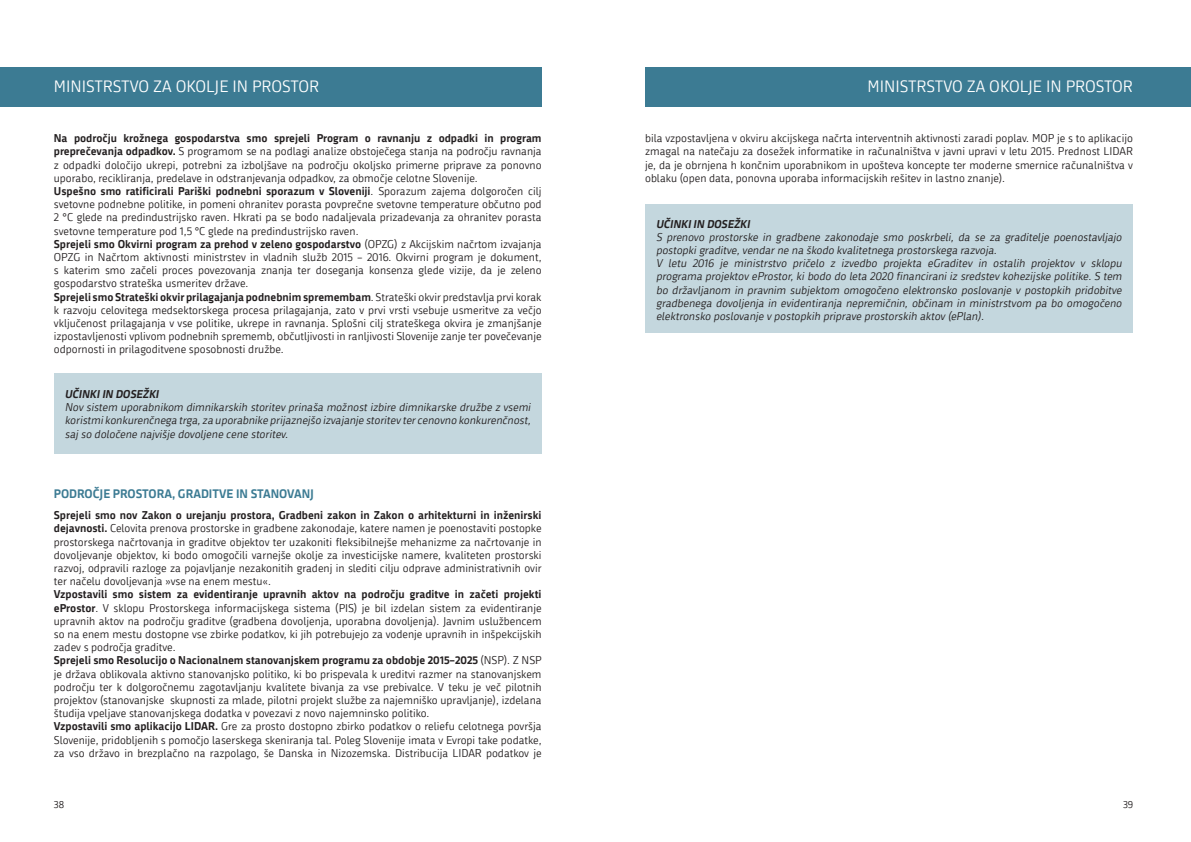
<style>
.page{position:relative;width:1191px;height:842px;background:#fff}
.page>*{position:absolute;margin:0;border:0;box-sizing:border-box;transform-origin:0 0}
.t1{font:16px "Republika";color:#fff}
.t2{font:700 12px "Republika";color:#3c7b93}
.t3{font:11px/13.2px "Republika";color:#231f20;text-align:justify}
.t4{font:italic 11px/13.2px "Republika";color:#231f20;text-align:justify}
.t5{font:italic 700 11px "Republika";color:#231f20}
.t6{font:10px "Republika";color:#231f20}
.s1{font-weight:700}
</style>
<div class="page">
<div style="left:0;top:67px;width:541px;height:40px;background:#3c7b93"></div>
<div style="left:645px;top:67px;width:546px;height:40px;background:#3c7b93"></div>
<div style="left:645px;top:204px;width:487px;height:129px;background:#c4d7de"></div>
<div style="left:54px;top:373px;width:487px;height:81px;background:#c4d7de"></div>
<p class="t1" style="left:54px;top:75px;width:267px">MINISTRSTVO ZA OKOLJE IN PROSTOR</p>
<p class="t1" style="left:867px;top:75px;width:267px">MINISTRSTVO ZA OKOLJE IN PROSTOR</p>
<p class="t3" style="left:54px;top:131px;width:489px"><span class="s1">Na področju krožnega gospodarstva smo sprejeli Program o ravnanju z odpadki in program preprečevanja odpadkov.</span> S programom se na podlagi analize obstoječega stanja na področju ravnanja z odpadki določijo ukrepi, potrebni za izboljšave na področju okoljsko primerne priprave za ponovno uporabo, recikliranja, predelave in odstranjevanja odpadkov, za območje celotne Slovenije.</p>
<p class="t3" style="left:54px;top:184px;width:489px"><span class="s1">Uspešno smo ratificirali Pariški podnebni sporazum v Sloveniji</span>. Sporazum zajema dolgoročen cilj svetovne podnebne politike, in pomeni ohranitev porasta povprečne svetovne temperature občutno pod 2 °C glede na predindustrijsko raven. Hkrati pa se bodo nadaljevala prizadevanja za ohranitev porasta svetovne temperature pod 1,5 °C glede na predindustrijsko raven.</p>
<p class="t3" style="left:54px;top:237px;width:489px"><span class="s1">Sprejeli smo Okvirni program za prehod v zeleno gospodarstvo</span> (OPZG) z Akcijskim načrtom izvajanja OPZG in Načrtom aktivnosti ministrstev in vladnih služb 2015 – 2016. Okvirni program je dokument, s katerim smo začeli proces povezovanja znanja ter doseganja konsenza glede vizije, da je zeleno gospodarstvo strateška usmeritev države.</p>
<p class="t3" style="left:54px;top:290px;width:489px"><span class="s1">Sprejeli smo Strateški okvir prilagajanja podnebnim spremembam</span>. Strateški okvir predstavlja prvi korak k razvoju celovitega medsektorskega procesa prilagajanja, zato v prvi vrsti vsebuje usmeritve za večjo vključenost prilagajanja v vse politike, ukrepe in ravnanja. Splošni cilj strateškega okvira je zmanjšanje izpostavljenosti vplivom podnebnih sprememb, občutljivosti in ranljivosti Slovenije zanje ter povečevanje odpornosti in prilagoditvene sposobnosti družbe.</p>
<p class="t5" style="left:65px;top:386px;width:98px">UČINKIIN DOSEŽKI</p>
<p class="t4" style="left:65px;top:400px;width:469px">Nov sistem uporabnikom dimnikarskih storitev prinaša možnost izbire dimnikarske družbe z vsemi koristmikonkurenčnega trga,za uporabnike prijaznejšo izvajanje storitev tercenovno konkurenčnost, saj so določene najvišje dovoljene cene storitev.</p>
<p class="t2" style="left:54px;top:485px;width:262px">PODROČJE PROSTORA, GRADITVE IN STANOVANJ</p>
<p class="t3" style="left:54px;top:508px;width:489px"><span class="s1">Sprejeli smo nov Zakon o urejanju prostora, Gradbeni zakon in Zakon o arhitekturni in inženirski dejavnosti.</span> Celovita prenova prostorske in gradbene zakonodaje, katere namen je poenostaviti postopke prostorskega načrtovanja in graditve objektov ter uzakoniti fleksibilnejše mehanizme za načrtovanje in dovoljevanje objektov, ki bodo omogočili varnejše okolje za investicijske namere, kvaliteten prostorski razvoj, odpravili razloge za pojavljanje nezakonitih gradenj in slediti cilju odprave administrativnih ovir ter načelu dovoljevanja »vse na enem mestu«.</p>
<p class="t3" style="left:54px;top:587px;width:489px"><span class="s1">Vzpostavili smo sistem za evidentiranje upravnih aktov na področju graditve in začeti projekti eProstor</span>. V sklopu Prostorskega informacijskega sistema (PIS) je bil izdelan sistem za evidentiranje upravnih aktov na področju graditve (gradbena dovoljenja, uporabna dovoljenja). Javnim uslužbencem so na enem mestu dostopne vse zbirke podatkov, ki jih potrebujejo za vodenje upravnih in inšpekcijskih zadev s področja graditve.</p>
<p class="t3" style="left:54px;top:653px;width:489px"><span class="s1">Sprejeli smo Resolucijo o Nacionalnem stanovanjskem programu za obdobje 2015–2025</span> (NSP). Z NSP je država oblikovala aktivno stanovanjsko politiko, ki bo prispevala k ureditvi razmer na stanovanjskem področju ter k dolgoročnemu zagotavljanju kvalitete bivanja za vse prebivalce. V teku je več pilotnih projektov (stanovanjske skupnosti za mlade, pilotni projekt službe za najemniško upravljanje), izdelana študija vpeljave stanovanjskega dodatka v povezavi z novo najemninsko politiko.</p>
<p class="t3" style="left:54px;top:719px;width:489px"><span class="s1">Vzpostavili smo aplikacijo LIDAR.</span> Gre za prosto dostopno zbirko podatkov o reliefu celotnega površja Slovenije, pridobljenih s pomočjo laserskega skeniranja tal. Poleg Slovenije imata v Evropi take podatke, za vso državo in brezplačno na razpolago, še Danska in Nizozemska. Distribucija LIDAR podatkov je</p>
<p class="t3" style="left:645px;top:131px;width:489px">bila vzpostavljena v okviru akcijskega načrta interventnih aktivnosti zaradi poplav. MOP je s to aplikacijo zmagal na natečaju za dosežek informatike in računalništva v javni upravi v letu 2015. Prednost LIDAR je, da je obrnjena h končnim uporabnikom in upošteva koncepte ter moderne smernice računalništva v oblaku (open data, ponovna uporaba informacijskih rešitev in lastno znanje).</p>
<p class="t5" style="left:656px;top:215px;width:98px">UČINKIIN DOSEŽKI</p>
<p class="t4" style="left:656px;top:230px;width:469px">S prenovo prostorske in gradbene zakonodaje smo poskrbeli, da se za graditelje poenostavljajo postopkigraditve,vendarne na škodo kvalitetnega prostorskega razvoja.</p>
<p class="t4" style="left:656px;top:256px;width:469px">V letu 2016 je ministrstvo pričelo z izvedbo projekta eGraditev in ostalih projektov v sklopu programa projektov eProstor, ki bodo do leta 2020 financirani iz sredstev kohezijske politike. S tem bo državljanom in pravnim subjektom omogočeno elektronsko poslovanje v postopkih pridobitve gradbenega dovoljenja in evidentiranja nepremičnin, občinam in ministrstvom pa bo omogočeno elektronsko poslovanje v postopkih priprave prostorskih aktov (ePlan).</p>
<p class="t6" style="left:54px;top:798px;width:12px">38</p>
<p class="t6" style="left:1123px;top:798px;width:12px">39</p>
</div>
